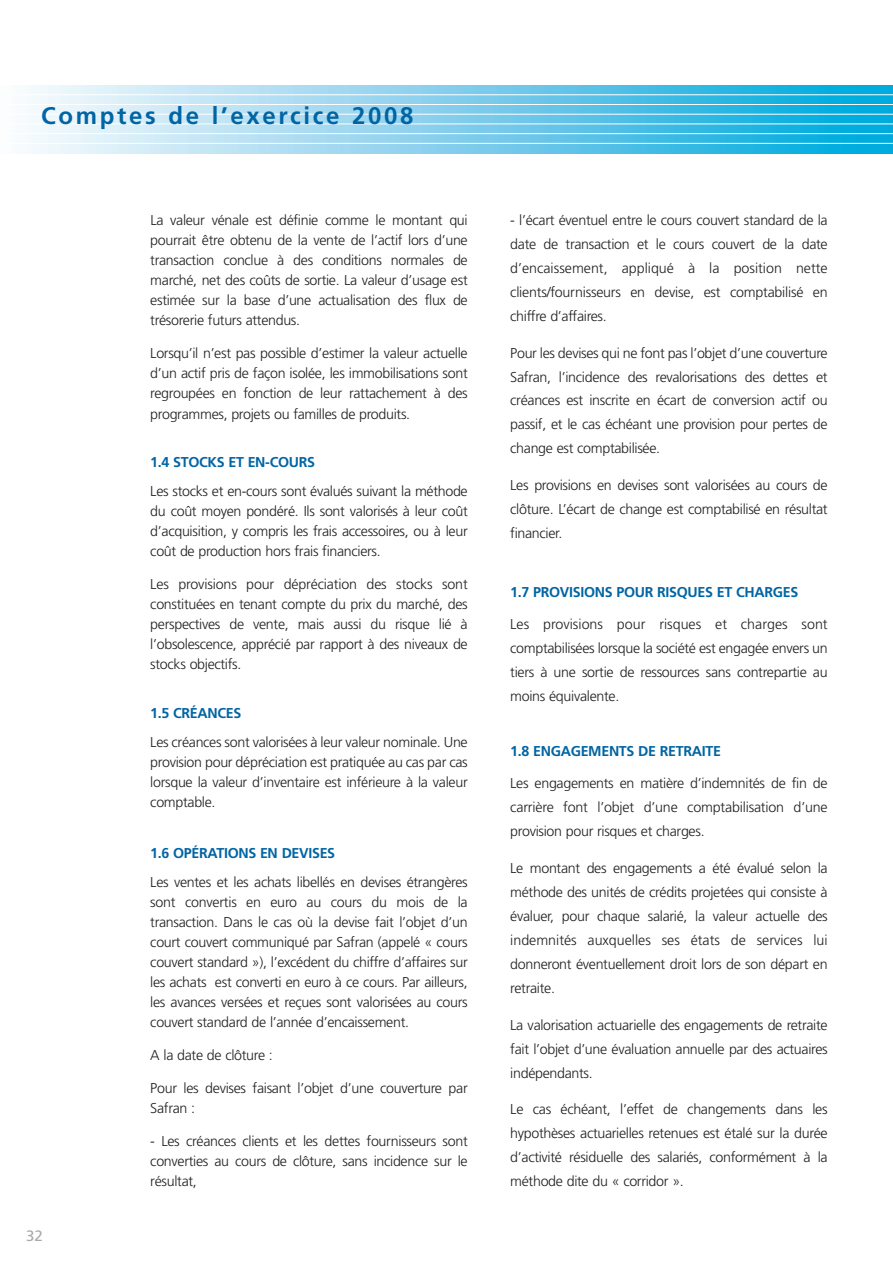
<style>
.page{position:relative;width:893px;height:1263px;background:#fff}
.page>*{position:absolute;margin:0;border:0;box-sizing:border-box;transform-origin:0 0}
.t1{font:700 24px "Frutiger";letter-spacing:.11em;color:#0065a4}
.t2{font:15px "Frutiger";color:#a8a9ad}
.t3{font:300 14.25px/20.1px "Frutiger";letter-spacing:-.02em;color:#231f20;text-align:justify}
.t4{font:700 14.25px "Frutiger";letter-spacing:-.02em;color:#0065a4}
</style>
<div class="page">
<svg style="left:31px;top:85px;width:862px;height:68px;background:#7ecfec"></svg>
<hr style="left:0;top:95px;width:893px;height:1px;background:#fff">
<hr style="left:0;top:104px;width:893px;height:1px;background:#fff">
<hr style="left:0;top:114px;width:893px;height:1px;background:#fff">
<hr style="left:0;top:124px;width:893px;height:1px;background:#fff">
<hr style="left:0;top:133px;width:893px;height:1px;background:#fff">
<hr style="left:0;top:143px;width:893px;height:1px;background:#fff">
<h1 class="t1" style="left:41px;top:106px;width:374px">Comptes de l’exercice 2008</h1>
<p class="t2" style="left:26px;top:1229px;width:18px">32</p>
<p class="t3" style="left:150px;top:211px;width:319px">La valeur vénale est définie comme le montant qui pourrait être obtenu de la vente de l’actif lors d’une transaction conclue à des conditions normales de marché, net des coûts de sortie. La valeur d’usage est estimée sur la base d’une actualisation des flux de trésorerie futurs attendus.</p>
<p class="t3" style="left:150px;top:344px;width:319px">Lorsqu’il n’est pas possible d’estimer la valeur actuelle d’un actif pris de façon isolée, les immobilisations sont regroupées en fonction de leur rattachement à des programmes, projets ou familles de produits.</p>
<p class="t4" style="left:150px;top:456px;width:166px">1.4 STOCKS ET EN-COURS</p>
<p class="t3" style="left:150px;top:482px;width:319px">Les stocks et en-cours sont évalués suivant la méthode du coût moyen pondéré. Ils sont valorisés à leur coût d’acquisition, y compris les frais accessoires, ou à leur coût de production hors frais financiers.</p>
<p class="t3" style="left:150px;top:575px;width:319px">Les provisions pour dépréciation des stocks sont constituées en tenant compte du prix du marché, des perspectives de vente, mais aussi du risque lié à l’obsolescence, apprécié par rapport à des niveaux de stocks objectifs.</p>
<p class="t4" style="left:150px;top:707px;width:93px">1.5 CRÉANCES</p>
<p class="t3" style="left:150px;top:733px;width:319px">Les créances sont valorisées à leur valeur nominale. Une provision pour dépréciation est pratiquée au cas par cas lorsque la valeur d’inventaire est inférieure à la valeur comptable.</p>
<p class="t4" style="left:150px;top:847px;width:186px">1.6 OPÉRATIONS EN DEVISES</p>
<p class="t3" style="left:150px;top:873px;width:319px">Les ventes et les achats libellés en devises étrangères sont convertis en euro au cours du mois de la transaction. Dans le cas où la devise fait l’objet d’un court couvert communiqué par Safran (appelé « cours couvert standard »), l’excédent du chiffre d’affaires sur les achats est converti en euro à ce cours. Par ailleurs, les avances versées et reçues sont valorisées au cours couvert standard de l’année d’encaissement.</p>
<p class="t3" style="left:150px;top:1046px;width:124px">A la date de clôture :</p>
<p class="t3" style="left:150px;top:1079px;width:319px">Pour les devises faisant l’objet d’une couverture par<br>Safran :</p>
<p class="t3" style="left:150px;top:1132px;width:319px">- Les créances clients et les dettes fournisseurs sont converties au cours de clôture, sans incidence sur le résultat,</p>
<p class="t3" style="left:510px;top:209px;width:319px;line-height:24px">- l’écart éventuel entre le cours couvert standard de la date de transaction et le cours couvert de la date d’encaissement, appliqué à la position nette clients/fournisseurs en devise, est comptabilisé en chiffre d’affaires.</p>
<p class="t3" style="left:510px;top:342px;width:319px;line-height:24px">Pour les devises qui ne font pas l’objet d’une couverture Safran, l’incidence des revalorisations des dettes et créances est inscrite en écart de conversion actif ou passif, et le cas échéant une provision pour pertes de change est comptabilisée.</p>
<p class="t3" style="left:510px;top:474px;width:319px;line-height:24px">Les provisions en devises sont valorisées au cours de clôture. L’écart de change est comptabilisé en résultat financier.</p>
<p class="t4" style="left:510px;top:586px;width:289px">1.7 PROVISIONS POUR RISQUES ET CHARGES</p>
<p class="t3" style="left:510px;top:613px;width:319px;line-height:24px">Les provisions pour risques et charges sont comptabilisées lorsque la société est engagée envers un tiers à une sortie de ressources sans contrepartie au moins équivalente.</p>
<p class="t4" style="left:510px;top:745px;width:212px">1.8 ENGAGEMENTS DE RETRAITE</p>
<p class="t3" style="left:510px;top:772px;width:319px;line-height:24px">Les engagements en matière d’indemnités de fin de carrière font l’objet d’une comptabilisation d’une provision pour risques et charges.</p>
<p class="t3" style="left:510px;top:857px;width:319px;line-height:24px">Le montant des engagements a été évalué selon la méthode des unités de crédits projetées qui consiste à évaluer, pour chaque salarié, la valeur actuelle des indemnités auxquelles ses états de services lui donneront éventuellement droit lors de son départ en retraite.</p>
<p class="t3" style="left:510px;top:1014px;width:319px;line-height:24px">La valorisation actuarielle des engagements de retraite fait l’objet d’une évaluation annuelle par des actuaires indépendants.</p>
<p class="t3" style="left:510px;top:1098px;width:319px;line-height:24px">Le cas échéant, l’effet de changements dans les hypothèses actuarielles retenues est étalé sur la durée d’activité résiduelle des salariés, conformément à la méthode dite du « corridor ».</p>
</div>
